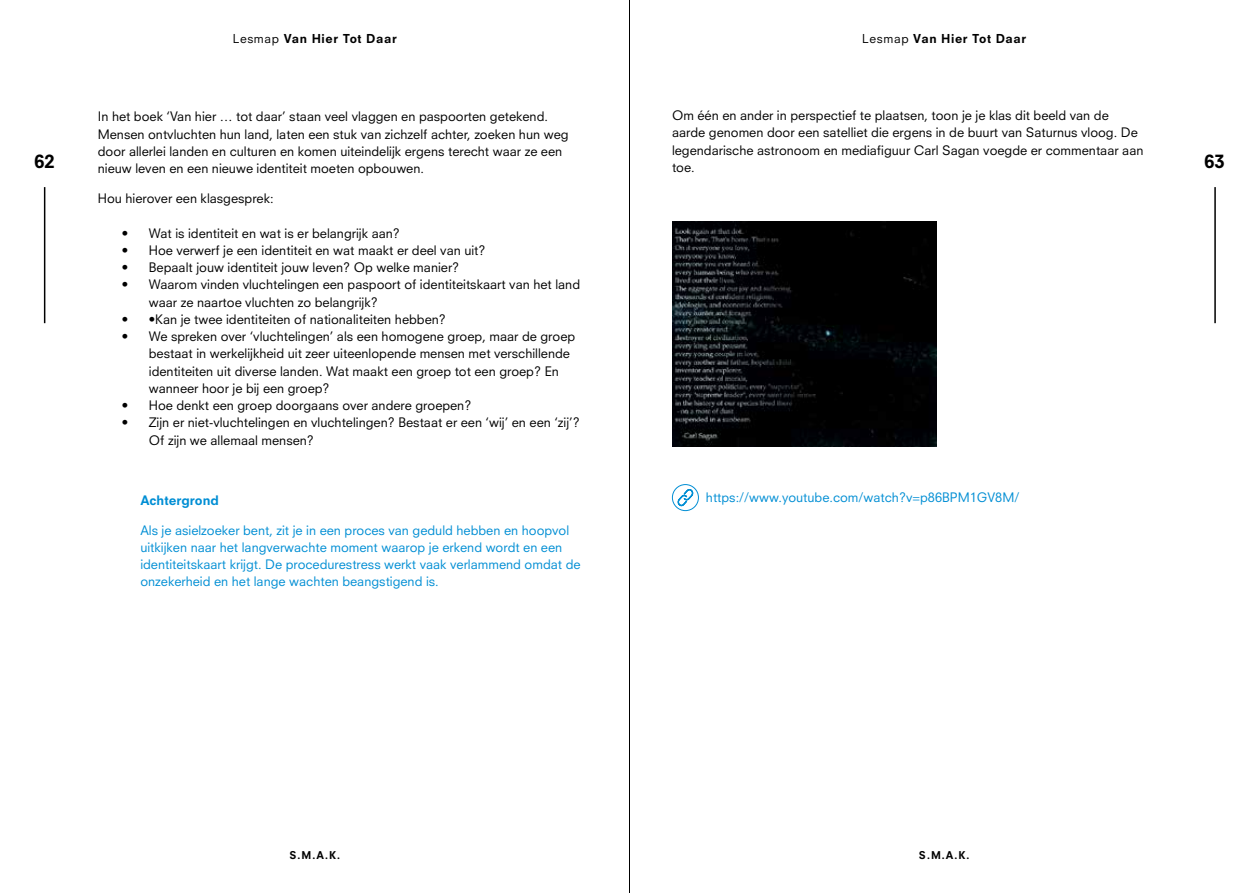
<style>
.page{position:relative;width:1259px;height:893px;background:#fff}
.page>*{position:absolute;margin:0;border:0;box-sizing:border-box;transform-origin:0 0}
.t1{font:800 18px "Neuzeit SLT Std";color:#000}
.t2{font:12.75px/17.2px "Neuzeit SLT Std";color:#000}
.t3{font:12.75px/17.2px "Neuzeit SLT Std";color:#008ed4}
.t4{font:800 12.75px "Neuzeit SLT Std";color:#008ed4}
.t5{font:800 12px "Neuzeit SLT Std";letter-spacing:.05em;color:#000}
.t6{font:800 10.5px "Neuzeit SLT Std";color:#000}
.s1{font-weight:400}
</style>
<div class="page">
<hr style="left:44px;top:187px;width:1px;height:136px;background:#000">
<hr style="left:1214px;top:187px;width:1px;height:136px;background:#000">
<hr style="left:629px;top:0;width:1px;height:893px;background:#000">
<svg style="left:677px;top:489px;width:16px;height:21px"></svg>
<div style="left:672px;top:484px;width:27px;height:27px;border:1px solid #008ed4;border-radius:50%"></div>
<img style="left:672px;top:221px;width:264px;height:225px">
<p class="t5" style="left:233px;top:31px;width:165px"><span class="s1">Lesmap</span> Van Hier Tot Daar</p>
<p class="t5" style="left:862px;top:31px;width:165px"><span class="s1">Lesmap</span> Van Hier Tot Daar</p>
<p class="t2" style="left:672px;top:107px;width:473px">Om één en ander in perspectief te plaatsen, toon je je klas dit beeld van de aarde genomen door een satelliet die ergens in de buurt van Saturnus vloog. De legendarische astronoom en mediafiguur Carl Sagan voegde er commentaar aan toe.</p>
<p class="t2" style="left:98px;top:108px;width:472px">In het boek ‘Van hier … tot daar’ staan veel vlaggen en paspoorten getekend.<br>Mensen ontvluchten hun land, laten een stuk van zichzelf achter, zoeken hun weg door allerlei landen en culturen en komen uiteindelijk ergens terecht waar ze een nieuw leven en een nieuwe identiteit moeten opbouwen.</p>
<p class="t2" style="left:98px;top:190px;width:177px">Hou hierover een klasgesprek:</p>
<p class="t2" style="left:122px;top:224px;width:280px">• Wat is identiteit en wat is er belangrijk aan?</p>
<p class="t2" style="left:122px;top:241px;width:365px">• Hoe verwerf je een identiteit en wat maakt er deel van uit?</p>
<p class="t2" style="left:122px;top:259px;width:339px">• Bepaalt jouw identiteit jouw leven? Op welke manier?</p>
<p class="t2" style="left:149px;top:276px;width:433px;text-indent:-27px">• Waarom vinden vluchtelingen een paspoort of identiteitskaart van het land waar ze naartoe vluchten zo belangrijk?</p>
<p class="t2" style="left:122px;top:310px;width:326px">• •Kan je twee identiteiten of nationaliteiten hebben?</p>
<p class="t2" style="left:149px;top:328px;width:428px;text-indent:-27px">• We spreken over ‘vluchtelingen’ als een homogene groep, maar de groep bestaat in werkelijkheid uit zeer uiteenlopende mensen met verschillende identiteiten uit diverse landen. Wat maakt een groep tot een groep? En wanneer hoor je bij een groep?</p>
<p class="t2" style="left:122px;top:397px;width:351px">• Hoe denkt een groep doorgaans over andere groepen?</p>
<p class="t2" style="left:149px;top:414px;width:432px;text-indent:-27px">• Zijn er niet-vluchtelingen en vluchtelingen? Bestaat er een ‘wij’ en een ‘zij’?<br>Of zijn we allemaal mensen?</p>
<h1 class="t1" style="left:35px;top:151px;width:22px">62</h1>
<h1 class="t1" style="left:1204px;top:151px;width:22px">63</h1>
<p class="t4" style="left:140px;top:492px;width:80px">Achtergrond</p>
<p class="t3" style="left:140px;top:521px;width:442px">Als je asielzoeker bent, zit je in een proces van geduld hebben en hoopvol uitkijken naar het langverwachte moment waarop je erkend wordt en een identiteitskaart krijgt. De procedurestress werkt vaak verlammend omdat de onzekerheid en het lange wachten beangstigend is.</p>
<p class="t6" style="left:289px;top:848px;width:52px">S.M.A.K.</p>
<p class="t3" style="left:706px;top:489px;width:315px">https://www.youtube.com/watch?v=p86BPM1GV8M/</p>
<p class="t6" style="left:919px;top:848px;width:52px">S.M.A.K.</p>
</div>
